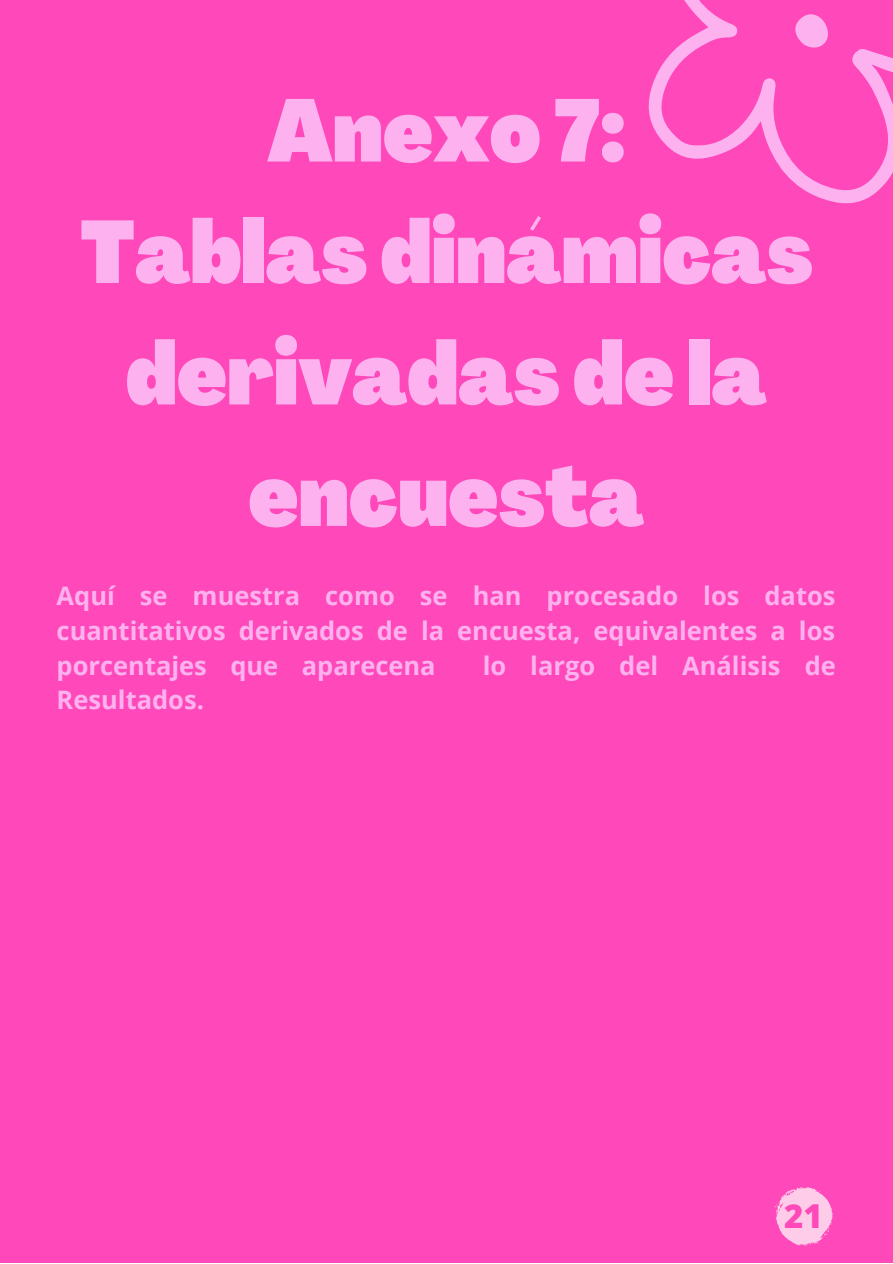
<style>
.page{position:relative;width:893px;height:1264px;background:#fff}
.page>*{position:absolute;margin:0;border:0;box-sizing:border-box;transform-origin:0 0}
.t1{font:900 condensed 86.85px/121.4px "Agrandir";color:#fdb2ef;text-align:center}
.t2{font:800 33px "Open Sans";color:#ff48b9}
.t3{font:700 25.5px/34.8px "Open Sans";color:#fdb2ef;text-align:justify}
</style>
<div class="page">
<div style="left:0;top:0;width:892px;height:1262px;background:#ff48b9"></div>
<svg style="left:648px;top:0;width:244px;height:204px"></svg>
<svg style="left:793px;top:14px;width:35px;height:35px"></svg>
<svg style="left:774px;top:1187px;width:58px;height:58px"></svg>
<p class="t1" style="left:267px;top:79px;width:359px">Anexo 7:</p>
<p class="t1" style="left:80px;top:200px;width:734px">Tablas dinámicas derivadas de la encuesta</p>
<p class="t3" style="left:57px;top:577px;width:780px">Aquí se muestra como se han procesado los datos cuantitativos derivados de la encuesta, equivalentes a los porcentajes que aparecena</p>
<p class="t3" style="left:482px;top:647px;width:354px">lo largo del Análisis de</p>
<p class="t3" style="left:57px;top:682px;width:149px">Resultados.</p>
<p class="t2" style="left:784px;top:1192px;width:40px">21</p>
</div>
